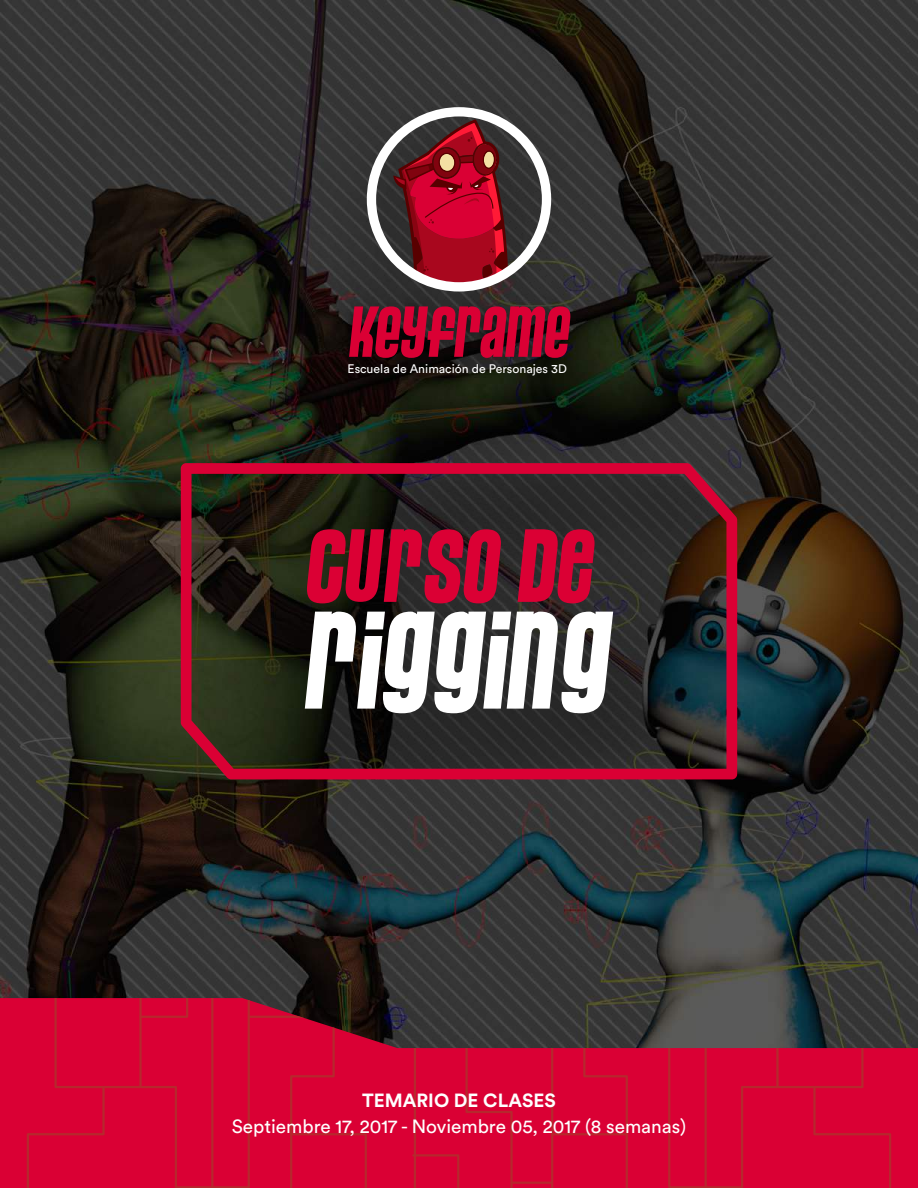
<style>
.page{position:relative;width:918px;height:1188px;background:#fff}
.page>*{position:absolute;margin:0;border:0;box-sizing:border-box;transform-origin:0 0}
.t1{font:75.9px "Pussycat Sassy";color:#da0034}
.t2{font:18.9px "Circular Std";color:#fff}
.t3{font:700 18.9px "Circular Std";color:#fff}
.t4{font:12.3px "Circular Std";color:#fff}
</style>
<div class="page">
<img style="left:0;top:0;width:918px;height:998px">
<svg style="left:367px;top:107px;width:184px;height:185px;background:#81414b"></svg>
<svg style="left:0;top:998px;width:918px;height:190px;background:#be0934"></svg>
<div style="left:26px;top:998px;width:225px;height:190px;background:#da0034"></div>
<hr style="left:249px;top:1016px;width:85px;height:2px;background:#b6282d">
<hr style="left:211px;top:998px;width:2px;height:189px;background:#b6282d">
<svg style="left:667px;top:998px;width:225px;height:190px;background:#b11439"></svg>
<hr style="left:584px;top:1016px;width:85px;height:2px;background:#b6282d">
<svg style="left:550px;top:998px;width:79px;height:190px;background:#ae1034"></svg>
<svg style="left:289px;top:998px;width:225px;height:190px;background:#b20a31"></svg>
<hr style="left:705px;top:998px;width:2px;height:189px;background:#b6282d">
<hr style="left:512px;top:1182px;width:40px;height:2px;background:#b6282d">
<hr style="left:551px;top:998px;width:2px;height:136px;background:#b6282d">
<svg style="left:181px;top:463px;width:556px;height:316px;background:#3b2223"></svg>
<svg style="left:305px;top:612px;width:308px;height:101px"></svg>
<svg style="left:307px;top:529px;width:194px;height:74px;background:#970c2b"></svg>
<svg style="left:518px;top:529px;width:77px;height:74px;background:#a60d31"></svg>
<h1 class="t1" style="left:349px;top:290px;width:222px">KEYFRAME</h1>
<p class="t4" style="left:348px;top:361px;width:221px">Escuela de Animación de Personajes 3D</p>
<p class="t3" style="left:362px;top:1088px;width:195px">TEMARIO DE CLASES</p>
<p class="t2" style="left:232px;top:1115px;width:456px">Septiembre 17, 2017 - Noviembre 05, 2017 (8 semanas)</p>
</div>
